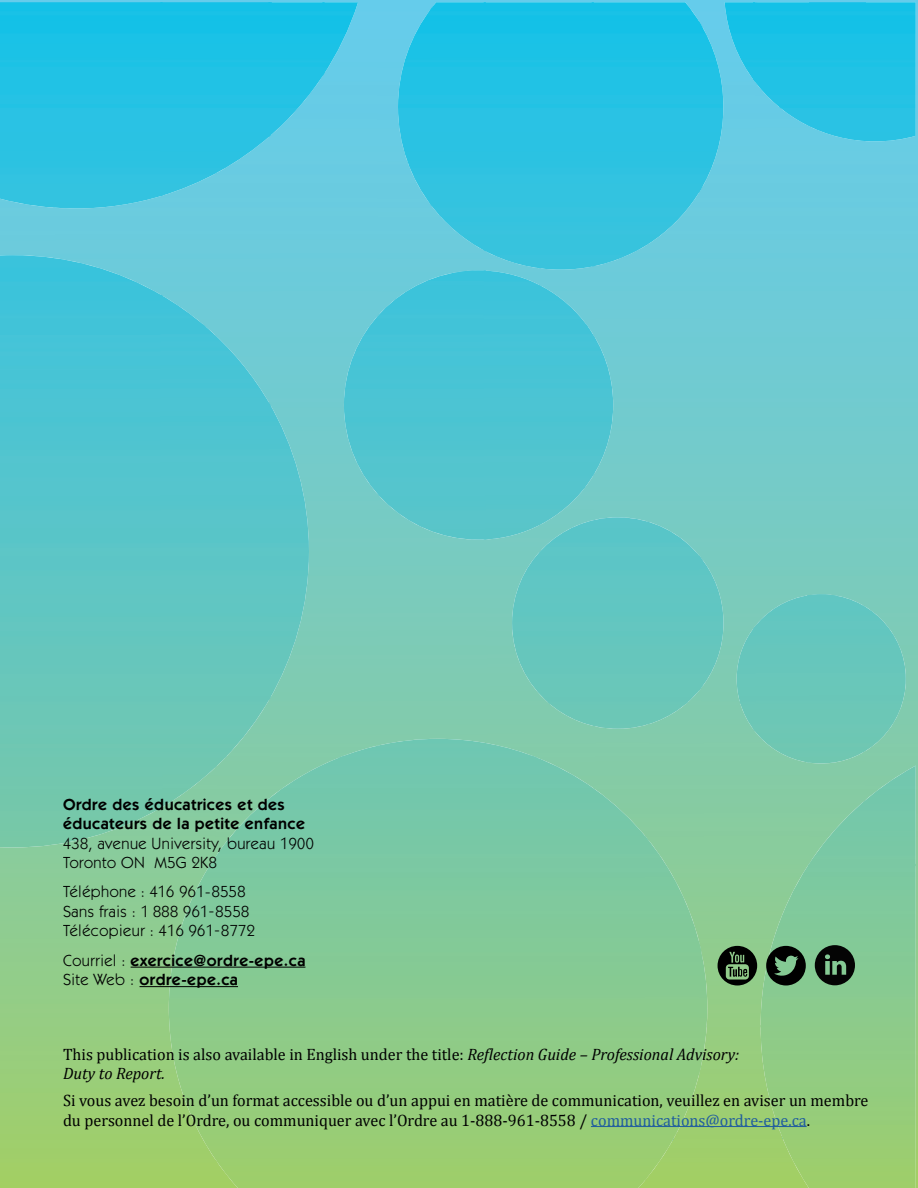
<style>
.page{position:relative;width:918px;height:1188px;background:#fff}
.page>*{position:absolute;margin:0;border:0;box-sizing:border-box;transform-origin:0 0}
.t1{font:16.5px/19.5px "Cambria";color:#000}
.t2{font:16.2px/19.5px "ITC Kabel Std";letter-spacing:.03em;color:#000}
.t3{font:600 16.2px/19.5px "ITC Kabel Std";letter-spacing:.03em;color:#000}
.s1{font-weight:400}
.s2{font-style:italic}
.s3{color:#215e9e}
</style>
<div class="page">
<img style="left:0;top:848px;width:160px;height:340px">
<div style="left:647px;top:1135px;width:114px;height:53px;background:#a2cf67"></div>
<img style="left:865px;top:0;width:53px;height:1188px">
<img style="left:703px;top:758px;width:104px;height:269px">
<img style="left:271px;top:0;width:106px;height:756px">
<img style="left:703px;top:0;width:52px;height:555px">
<img style="left:755px;top:141px;width:110px;height:454px">
<img style="left:649px;top:193px;width:54px;height:362px">
<div style="left:217px;top:196px;width:54px;height:129px;background:#6bcbdb"></div>
<div style="left:163px;top:196px;width:54px;height:129px;background:#6bcbdc"></div>
<img style="left:377px;top:163px;width:53px;height:54px">
<div style="left:377px;top:0;width:54px;height:163px;background:#66cce8"></div>
<img style="left:0;top:0;width:271px;height:2px">
<img style="left:431px;top:0;width:272px;height:2px">
<img style="left:809px;top:0;width:56px;height:2px">
<img style="left:160px;top:756px;width:487px;height:432px">
<img style="left:645px;top:836px;width:56px;height:344px">
<img style="left:761px;top:864px;width:155px;height:324px">
<img style="left:699px;top:941px;width:8px;height:134px">
<img style="left:0;top:2px;width:163px;height:846px">
<img style="left:807px;top:594px;width:109px;height:272px">
<img style="left:753px;top:595px;width:56px;height:168px">
<img style="left:160px;top:325px;width:111px;height:433px">
<img style="left:338px;top:702px;width:417px;height:56px">
<img style="left:268px;top:402px;width:41px;height:299px">
<img style="left:484px;top:487px;width:217px;height:217px">
<img style="left:699px;top:555px;width:56px;height:149px">
<img style="left:807px;top:594px;width:31px;height:2px">
<img style="left:344px;top:271px;width:142px;height:269px">
<img style="left:484px;top:325px;width:129px;height:164px">
<img style="left:160px;top:294px;width:46px;height:33px">
<img style="left:484px;top:2px;width:110px;height:325px">
<img style="left:430px;top:2px;width:56px;height:271px">
<img style="left:592px;top:2px;width:109px;height:265px">
<img style="left:160px;top:2px;width:111px;height:194px">
<img style="left:398px;top:8px;width:34px;height:198px">
<img style="left:699px;top:2px;width:56px;height:191px">
<img style="left:268px;top:2px;width:57px;height:135px">
<img style="left:753px;top:2px;width:163px;height:139px">
<img style="left:322px;top:2px;width:36px;height:74px">
<svg style="left:766px;top:946px;width:40px;height:40px"></svg>
<svg style="left:718px;top:946px;width:39px;height:40px"></svg>
<svg style="left:815px;top:945px;width:40px;height:40px"></svg>
<hr style="left:131px;top:967px;width:174px;height:1px;background:#000">
<hr style="left:140px;top:986px;width:98px;height:1px;background:#000">
<hr style="left:591px;top:1126px;width:216px;height:1px;background:#215e9e">
<p class="t3" style="left:63px;top:794px;width:244px">Ordre des éducatrices et des éducateurs de la petite enfance</p>
<p class="t2" style="left:63px;top:833px;width:252px">438, avenue University, bureau 1900<br>Toronto ON M5G 2K8</p>
<p class="t2" style="left:63px;top:882px;width:193px">Téléphone : 416 961-8558<br>Sans frais : 1 888 961-8558<br>Télécopieur : 416 961-8772</p>
<p class="t3" style="left:63px;top:950px;width:244px"><span class="s1">Courriel :</span> exercice@ordre-epe.ca<br><span class="s1">Site Web :</span> ordre-epe.ca</p>
<p class="t1" style="left:63px;top:1044px;width:678px">This publication is also available in English under the title: <span class="s2">Reflection Guide – Professional Advisory:<br>Duty to Report.</span></p>
<p class="t1" style="left:63px;top:1091px;width:807px">Si vous avez besoin d’un format accessible ou d’un appui en matière de communication, veuillez en aviser un membre du personnel de l’Ordre, ou communiquer avec l’Ordre au 1-888-961-8558 / <span class="s3">communications@ordre-epe.ca</span>.</p>
</div>
